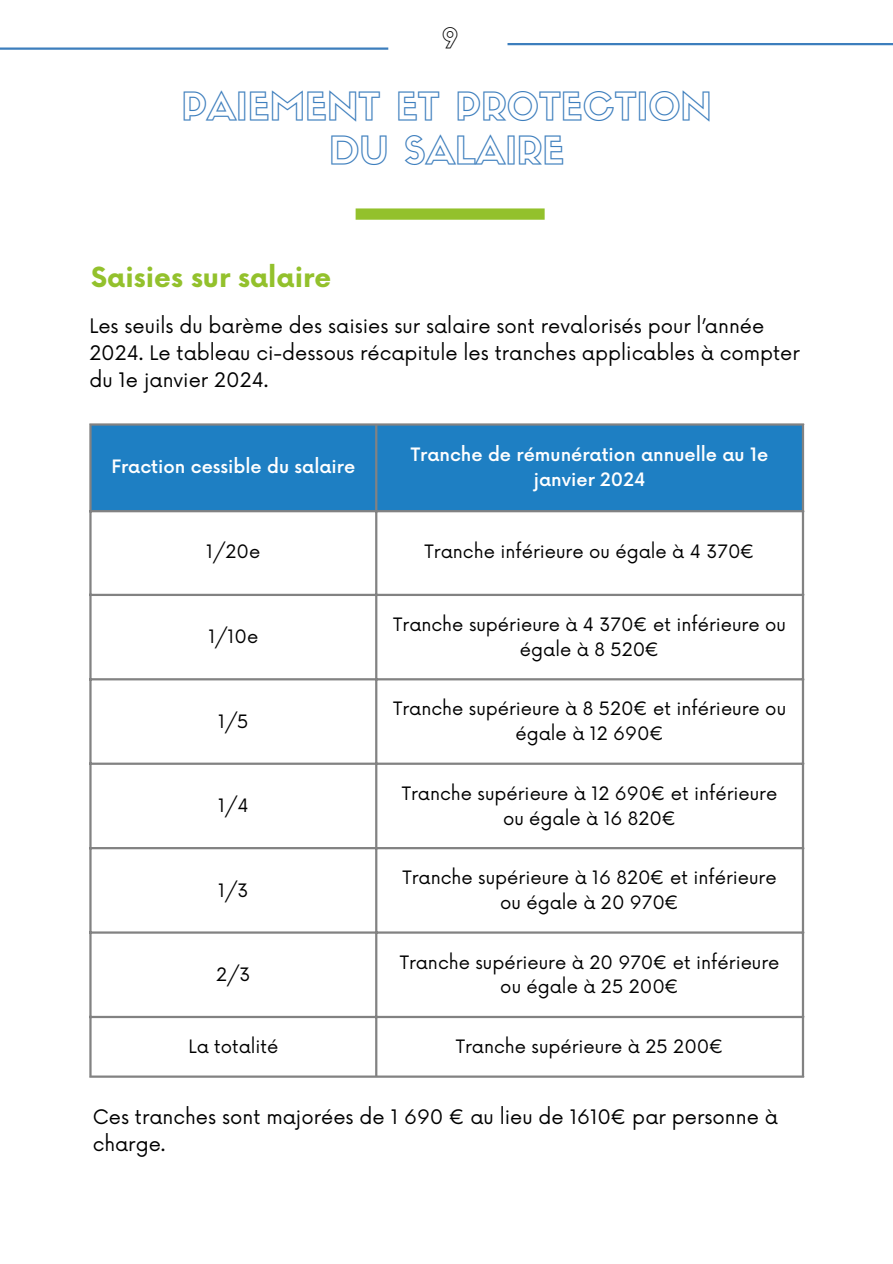
<style>
.page{position:relative;width:893px;height:1264px;background:#fff}
.page>*{position:absolute;margin:0;border:0;box-sizing:border-box;transform-origin:0 0}
.t1{font:37.5px/43.8px "Sifonn Basic Outline";color:#3d7ebd;text-align:center}
.t2{font:700 27px "Now";color:#93c12c}
.t3{font:27px "Sifonn Basic Outline";color:#000}
.t4{font:19.5px/27px "Now";color:#000}
.t5{font:18px/24.8px "Now";color:#000;text-align:center}
.t6{font:500 18px/25.8px "Now";color:#fff;text-align:center}
</style>
<div class="page">
<hr style="left:0;top:47px;width:388px;height:3px;background:#3d7ebd">
<hr style="left:507px;top:43px;width:385px;height:2px;background:#3d7ebd">
<div style="left:355px;top:208px;width:189px;height:12px;background:#93c12c"></div>
<div style="left:92px;top:425px;width:709px;height:85px;background:#1e7fc3"></div>
<hr style="left:89px;top:425px;width:3px;height:650px;background:#828282">
<hr style="left:375px;top:425px;width:2px;height:650px;background:#828282">
<hr style="left:801px;top:425px;width:3px;height:650px;background:#828282">
<hr style="left:89px;top:423px;width:715px;height:2px;background:#828282">
<hr style="left:89px;top:510px;width:715px;height:2px;background:#828282">
<hr style="left:89px;top:593px;width:715px;height:3px;background:#828282">
<hr style="left:89px;top:678px;width:715px;height:2px;background:#828282">
<hr style="left:89px;top:762px;width:715px;height:2px;background:#828282">
<hr style="left:89px;top:847px;width:715px;height:2px;background:#828282">
<hr style="left:89px;top:931px;width:715px;height:2px;background:#828282">
<hr style="left:89px;top:1015px;width:715px;height:3px;background:#828282">
<hr style="left:89px;top:1075px;width:715px;height:2px;background:#828282">
<h2 class="t3" style="left:442px;top:28px;width:18px">9</h2>
<h1 class="t1" style="left:181px;top:89px;width:532px">PAIEMENT ET PROTECTION<br>DU SALAIRE</h1>
<h2 class="t2" style="left:91px;top:262px;width:241px">Saisies sur salaire</h2>
<p class="t4" style="left:89px;top:313px;width:712px">Les seuils du barème des saisies sur salaire sont revalorisés pour l’année<br>2024. Le tableau ci-dessous récapitule les tranches applicables à compter du 1e janvier 2024.</p>
<p class="t6" style="left:111px;top:454px;width:245px">Fraction cessible du salaire</p>
<p class="t6" style="left:411px;top:442px;width:359px">Tranche de rémunération annuelle au 1e janvier 2024</p>
<p class="t5" style="left:206px;top:540px;width:56px">1/20e</p>
<p class="t5" style="left:424px;top:540px;width:331px">Tranche inférieure ou égale à 4 370€</p>
<p class="t5" style="left:208px;top:625px;width:51px">1/10e</p>
<p class="t5" style="left:218px;top:709px;width:32px">1/5</p>
<p class="t5" style="left:218px;top:794px;width:32px">1/4</p>
<p class="t5" style="left:218px;top:878px;width:32px">1/3</p>
<p class="t5" style="left:216px;top:963px;width:36px">2/3</p>
<p class="t5" style="left:393px;top:613px;width:394px">Tranche supérieure à 4 370€ et inférieure ou égale à 8 520€</p>
<p class="t5" style="left:393px;top:697px;width:394px">Tranche supérieure à 8 520€ et inférieure ou égale à 12 690€</p>
<p class="t5" style="left:402px;top:781px;width:377px">Tranche supérieure à 12 690€ et inférieure ou égale à 16 820€</p>
<p class="t5" style="left:402px;top:866px;width:376px">Tranche supérieure à 16 820€ et inférieure ou égale à 20 970€</p>
<p class="t5" style="left:399px;top:950px;width:381px">Tranche supérieure à 20 970€ et inférieure ou égale à 25 200€</p>
<p class="t5" style="left:188px;top:1035px;width:91px">La totalité</p>
<p class="t5" style="left:455px;top:1035px;width:269px">Tranche supérieure à 25 200€</p>
<p class="t4" style="left:93px;top:1104px;width:686px">Ces tranches sont majorées de 1 690 € au lieu de 1610€ par personne à charge.</p>
</div>
